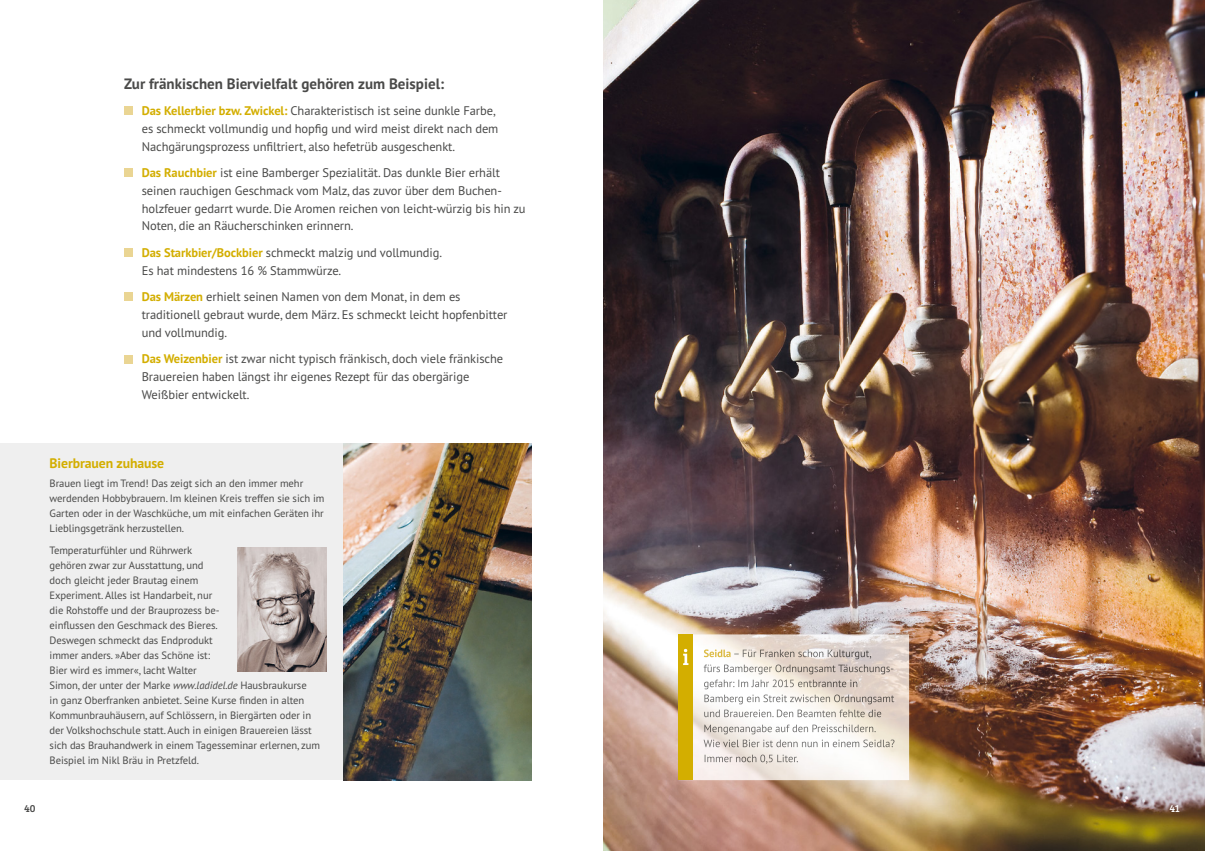
<style>
.page{position:relative;width:1205px;height:851px;background:#fff}
.page>*{position:absolute;margin:0;border:0;box-sizing:border-box;transform-origin:0 0}
.t1{font:700 15px "PT Sans Pro";color:#4a4a49}
.t2{font:700 13.75px "PT Sans Pro";letter-spacing:-.005em;color:#d3ae00}
.t3{font:12.5px/17.8px "PT Sans Pro";letter-spacing:-.005em;color:#4a4a49}
.t4{font:10.62px/15px "PT Sans Pro";letter-spacing:-.005em;color:#4a4a49}
.t5{font:10.62px "Bree Serif";color:#fff}
.t6{font:10.62px "Bree Serif";color:#4a4a49}
.s1{font-weight:700;color:#d3ae00}
.s2{font-style:italic}
</style>
<div class="page">
<img style="left:603px;top:0;width:602px;height:850px">
<img style="left:693px;top:634px;width:216px;height:146px">
<img style="left:704px;top:649px;width:27px;height:8px">
<img style="left:731px;top:649px;width:140px;height:10px">
<img style="left:704px;top:664px;width:189px;height:10px">
<img style="left:704px;top:679px;width:154px;height:10px">
<img style="left:704px;top:694px;width:190px;height:10px">
<img style="left:704px;top:709px;width:178px;height:8px">
<img style="left:704px;top:724px;width:172px;height:10px">
<img style="left:703px;top:739px;width:192px;height:8px">
<img style="left:704px;top:754px;width:94px;height:9px">
<div style="left:679px;top:634px;width:14px;height:146px;background:#d3ae00"></div>
<svg style="left:683px;top:648px;width:5px;height:17px"></svg>
<div style="left:0;top:443px;width:344px;height:337px;background:#efefef"></div>
<img style="left:344px;top:443px;width:187px;height:337px">
<div style="left:124px;top:106px;width:9px;height:9px;background:#ead593"></div>
<div style="left:124px;top:168px;width:9px;height:9px;background:#ead593"></div>
<div style="left:124px;top:248px;width:9px;height:9px;background:#ead593"></div>
<div style="left:124px;top:292px;width:9px;height:9px;background:#ead593"></div>
<div style="left:124px;top:354px;width:9px;height:9px;background:#ead593"></div>
<img style="left:237px;top:547px;width:89px;height:124px">
<h1 class="t1" style="left:124px;top:73px;width:322px">Zur fränkischen Biervielfalt gehören zum Beispiel:</h1>
<p class="t3" style="left:142px;top:102px;width:358px"><span class="s1">Das Kellerbier bzw. Zwickel:</span> Charakteristisch ist seine dunkle Farbe, es schmeckt vollmundig und hopfig und wird meist direkt nach dem<br>Nachgärungsprozess unfiltriert, also hefetrüb ausgeschenkt.</p>
<p class="t3" style="left:142px;top:164px;width:385px"><span class="s1">Das Rauchbier</span> ist eine Bamberger Spezialität. Das dunkle Bier erhält seinen rauchigen Geschmack vom Malz, das zuvor über dem Buchen&shy;holzfeuer gedarrt wurde. Die Aromen reichen von leicht-würzig bis hin zu Noten, die an Räucherschinken erinnern.</p>
<p class="t3" style="left:142px;top:243px;width:302px"><span class="s1">Das Starkbier/Bockbier</span> schmeckt malzig und vollmundig.<br>Es hat mindestens 16 % Stammwürze.</p>
<p class="t3" style="left:142px;top:288px;width:367px"><span class="s1">Das Märzen</span> erhielt seinen Namen von dem Monat, in dem es traditionell gebraut wurde, dem März. Es schmeckt leicht hopfenbitter und vollmundig.</p>
<p class="t3" style="left:142px;top:350px;width:363px"><span class="s1">Das Weizenbier</span> ist zwar nicht typisch fränkisch, doch viele fränkische<br>Brauereien haben längst ihr eigenes Rezept für das obergärige<br>Weißbier entwickelt.</p>
<p class="t2" style="left:50px;top:454px;width:116px">Bierbrauen zuhause</p>
<p class="t4" style="left:50px;top:475px;width:276px">Brauen liegt im Trend! Das zeigt sich an den immer mehr werdenden Hobbybrauern. Im kleinen Kreis treffen sie sich im Garten oder in der Waschküche, um mit einfachen Geräten ihr Lieblingsgetränk herzustellen.</p>
<p class="t4" style="left:50px;top:542px;width:272px">Temperaturfühler und Rührwerk<br>gehören zwar zur Ausstattung, und<br>doch gleicht jeder Brautag einem<br>Experiment. Alles ist Handarbeit, nur<br>die Rohstoffe und der Brauprozess be-<br>einflussen den Geschmack des Bieres.<br>Deswegen schmeckt das Endprodukt<br>immer anders. »Aber das Schöne ist:<br>Bier wird es immer«, lacht Walter<br>Simon, der unter der Marke <span class="s2">www.ladidel.de</span> Hausbraukurse<br>in ganz Oberfranken anbietet. Seine Kurse finden in alten Kommunbrauhäusern, auf Schlössern, in Biergärten oder in der Volkshochschule statt. Auch in einigen Brauereien lässt sich das Brauhandwerk in einem Tagesseminar erlernen, zum Beispiel im Nikl Bräu in Pretzfeld.</p>
<p class="t6" style="left:24px;top:800px;width:13px">40</p>
<p class="t5" style="left:1169px;top:800px;width:12px">41</p>
</div>
